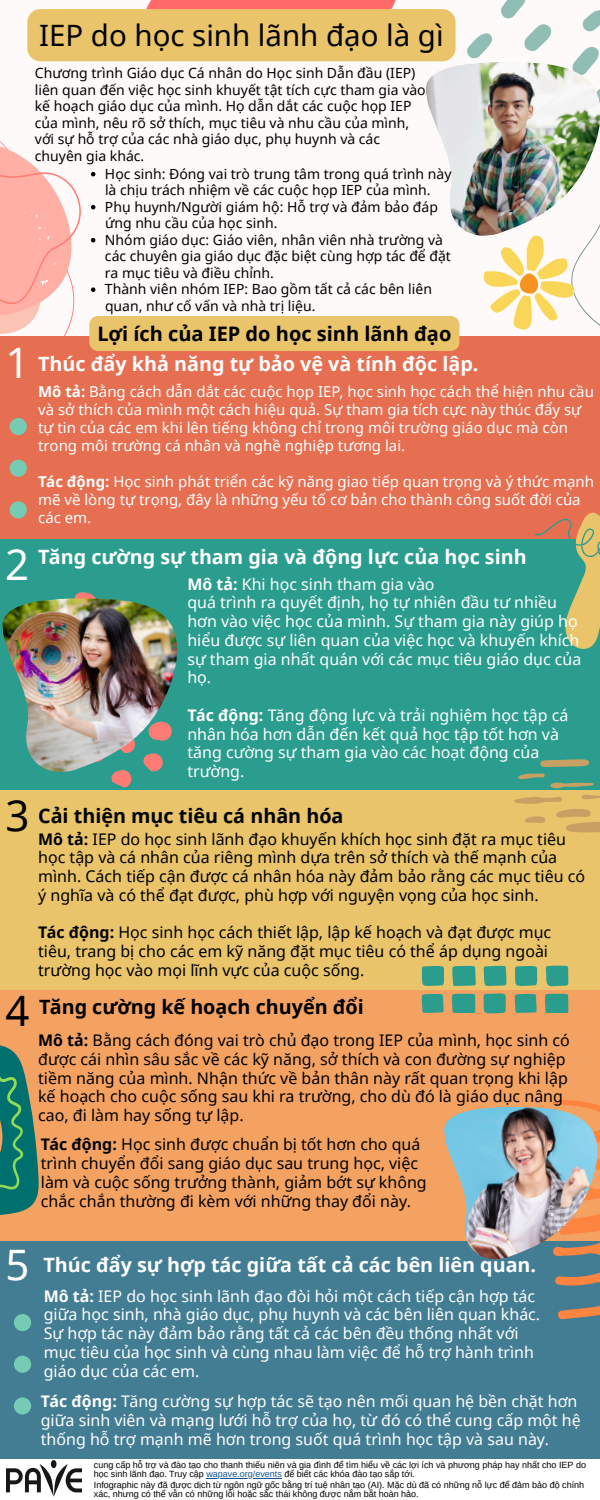
<style>
.page{position:relative;width:600px;height:1500px;background:#fff}
.page>*{position:absolute;margin:0;border:0;box-sizing:border-box;transform-origin:0 0}
.t1{font:42px "Noto Sans";color:#fff}
.t2{font:42px "Noto Sans";color:#000}
.t3{font:29.4px "Noto Sans";color:#000}
.t4{font:700 20px "Noto Sans";color:#000}
.t5{font:700 19.7px "Noto Sans";color:#fff}
.t6{font:700 19.7px "Noto Sans";color:#000}
.t7{font:16px/18.7px "Noto Sans";color:#000}
.t8{font:16px/18.7px "Noto Sans";color:#fff}
.t9{font:15px/18px "Noto Sans";color:#fff}
.t10{font:14px/16.5px "Noto Sans";color:#000}
.t11{font:9px/9px "Arimo";color:#000}
.s1{font-weight:700}
.s2{color:#145396}
</style>
<div class="page">
<div style="left:0;top:1239px;width:600px;height:220px;background:#437d94"></div>
<img style="left:0;top:0;width:599px;height:337px">
<svg style="left:0;top:142px;width:81px;height:177px"></svg>
<div style="left:0;top:337px;width:600px;height:219px;background:#e76f51"></div>
<div style="left:0;top:539px;width:600px;height:269px;background:#2a9d8f"></div>
<div style="left:0;top:790px;width:600px;height:211px;background:#e9c46a"></div>
<div style="left:0;top:990px;width:600px;height:251px;background:#f4a261"></div>
<img style="left:426px;top:61px;width:174px;height:179px">
<svg style="left:481px;top:234px;width:95px;height:98px"></svg>
<img style="left:7px;top:1461px;width:74px;height:36px">
<svg style="left:75px;top:592px;width:20px;height:5px"></svg>
<div style="left:10px;top:460px;width:17px;height:17px;background:#75cbb3;border-radius:50%"></div>
<div style="left:10px;top:501px;width:17px;height:17px;background:#75cbb3;border-radius:50%"></div>
<div style="left:10px;top:418px;width:17px;height:17px;background:#75cbb3;border-radius:50%"></div>
<svg style="left:452px;top:966px;width:24px;height:20px"></svg>
<svg style="left:515px;top:994px;width:22px;height:19px"></svg>
<svg style="left:484px;top:966px;width:23px;height:20px"></svg>
<svg style="left:515px;top:966px;width:23px;height:20px"></svg>
<svg style="left:422px;top:994px;width:22px;height:19px"></svg>
<svg style="left:422px;top:966px;width:22px;height:20px"></svg>
<svg style="left:483px;top:993px;width:23px;height:21px"></svg>
<svg style="left:545px;top:965px;width:24px;height:21px"></svg>
<svg style="left:452px;top:994px;width:24px;height:19px"></svg>
<svg style="left:545px;top:994px;width:24px;height:19px"></svg>
<svg style="left:111px;top:776px;width:21px;height:12px"></svg>
<img style="left:2px;top:597px;width:176px;height:179px">
<div style="left:14px;top:1356px;width:17px;height:17px;background:#75cbb3;border-radius:50%"></div>
<div style="left:14px;top:1397px;width:17px;height:18px;background:#75cbb3;border-radius:50%"></div>
<div style="left:14px;top:1314px;width:17px;height:17px;background:#75cbb3;border-radius:50%"></div>
<svg style="left:0;top:1045px;width:39px;height:170px"></svg>
<svg style="left:534px;top:512px;width:66px;height:137px"></svg>
<svg style="left:540px;top:759px;width:49px;height:8px"></svg>
<svg style="left:518px;top:774px;width:76px;height:14px"></svg>
<svg style="left:514px;top:794px;width:86px;height:38px"></svg>
<svg style="left:553px;top:1100px;width:47px;height:219px"></svg>
<img style="left:444px;top:1106px;width:156px;height:157px">
<div style="left:27px;top:9px;width:429px;height:52px;background:#e9c46a;border-radius:13px"></div>
<hr style="left:206px;top:1478px;width:76px;height:1px;background:#145396">
<div style="left:89px;top:316px;width:370px;height:35px;background:#e9c46a"></div>
<svg style="left:91px;top:172px;width:4px;height:4px"></svg>
<svg style="left:91px;top:205px;width:4px;height:4px"></svg>
<svg style="left:91px;top:238px;width:4px;height:4px"></svg>
<svg style="left:91px;top:287px;width:4px;height:5px"></svg>
<h1 class="t3" style="left:39px;top:15px;width:406px">IEP do học sinh lãnh đạo là gì</h1>
<p class="t10" style="left:35px;top:64px;width:392px">Chương trình Giáo dục Cá nhân do Học sinh Dẫn đầu (IEP) liên quan đến việc học sinh khuyết tật tích cực tham gia vào kế hoạch giáo dục của mình. Họ dẫn dắt các cuộc họp IEP của mình, nêu rõ sở thích, mục tiêu và nhu cầu của mình, với sự hỗ trợ của các nhà giáo dục, phụ huynh và các chuyên gia khác.</p>
<p class="t10" style="left:105px;top:165px;width:348px">Học sinh: Đóng vai trò trung tâm trong quá trình này là chịu trách nhiệm về các cuộc họp IEP của mình.</p>
<p class="t10" style="left:105px;top:198px;width:335px">Phụ huynh/Người giám hộ: Hỗ trợ và đảm bảo đáp ứng nhu cầu của học sinh.</p>
<p class="t10" style="left:105px;top:231px;width:348px">Nhóm giáo dục: Giáo viên, nhân viên nhà trường và các chuyên gia giáo dục đặc biệt cùng hợp tác để đặt ra mục tiêu và điều chỉnh.</p>
<p class="t10" style="left:105px;top:281px;width:329px">Thành viên nhóm IEP: Bao gồm tất cả các bên liên quan, như cố vấn và nhà trị liệu.</p>
<h2 class="t1" style="left:6px;top:333px;width:25px">1</h2>
<h2 class="t4" style="left:97px;top:320px;width:356px">Lợi ích của IEP do học sinh lãnh đạo</h2>
<h2 class="t5" style="left:38px;top:350px;width:442px">Thúc đẩy khả năng tự bảo vệ và tính độc lập.</h2>
<p class="t9" style="left:38px;top:382px;width:557px"><span class="s1">Mô tả:</span> Bằng cách dẫn dắt các cuộc họp IEP, học sinh học cách thể hiện nhu cầu và sở thích của mình một cách hiệu quả. Sự tham gia tích cực này thúc đẩy sự tự tin của các em khi lên tiếng không chỉ trong môi trường giáo dục mà còn trong môi trường cá nhân và nghề nghiệp tương lai.</p>
<p class="t9" style="left:38px;top:472px;width:557px"><span class="s1">Tác động:</span> Học sinh phát triển các kỹ năng giao tiếp quan trọng và ý thức mạnh mẽ về lòng tự trọng, đây là những yếu tố cơ bản cho thành công suốt đời của các em.</p>
<p class="t1" style="left:5px;top:535px;width:25px">2</p>
<h2 class="t5" style="left:38px;top:543px;width:490px">Tăng cường sự tham gia và động lực của học sinh</h2>
<p class="t8" style="left:187px;top:574px;width:249px"><span class="s1">Mô tả:</span> Khi học sinh tham gia vào</p>
<p class="t8" style="left:187px;top:593px;width:396px">quá trình ra quyết định, họ tự nhiên đầu tư nhiều hơn vào việc học của mình. Sự tham gia này giúp họ hiểu được sự liên quan của việc học và khuyến khích sự tham gia nhất quán với các mục tiêu giáo dục của họ.</p>
<p class="t8" style="left:187px;top:705px;width:383px"><span class="s1">Tác động:</span> Tăng động lực và trải nghiệm học tập cá nhân hóa hơn dẫn đến kết quả học tập tốt hơn và tăng cường sự tham gia vào các hoạt động của trường.</p>
<h2 class="t2" style="left:6px;top:786px;width:25px">3</h2>
<h2 class="t6" style="left:38px;top:802px;width:307px">Cải thiện mục tiêu cá nhân hóa</h2>
<p class="t7" style="left:38px;top:829px;width:548px"><span class="s1">Mô tả:</span> IEP do học sinh lãnh đạo khuyến khích học sinh đặt ra mục tiêu học tập và cá nhân của riêng mình dựa trên sở thích và thế mạnh của mình. Cách tiếp cận được cá nhân hóa này đảm bảo rằng các mục tiêu có ý nghĩa và có thể đạt được, phù hợp với nguyện vọng của học sinh.</p>
<p class="t7" style="left:38px;top:923px;width:515px"><span class="s1">Tác động:</span> Học sinh học cách thiết lập, lập kế hoạch và đạt được mục tiêu, trang bị cho các em kỹ năng đặt mục tiêu có thể áp dụng ngoài trường học vào mọi lĩnh vực của cuộc sống.</p>
<p class="t2" style="left:6px;top:982px;width:25px">4</p>
<h2 class="t6" style="left:39px;top:993px;width:326px">Tăng cường kế hoạch chuyển đổi</h2>
<p class="t7" style="left:38px;top:1031px;width:533px"><span class="s1">Mô tả:</span> Bằng cách đóng vai trò chủ đạo trong IEP của mình, học sinh có được cái nhìn sâu sắc về các kỹ năng, sở thích và con đường sự nghiệp tiềm năng của mình. Nhận thức về bản thân này rất quan trọng khi lập kế hoạch cho cuộc sống sau khi ra trường, cho dù đó là giáo dục nâng cao, đi làm hay sống tự lập.</p>
<p class="t7" style="left:41px;top:1135px;width:387px"><span class="s1">Tác động:</span> Học sinh được chuẩn bị tốt hơn cho quá trình chuyển đổi sang giáo dục sau trung học, việc làm và cuộc sống trưởng thành, giảm bớt sự không chắc chắn thường đi kèm với những thay đổi này.</p>
<h2 class="t1" style="left:6px;top:1235px;width:25px">5</h2>
<h2 class="t5" style="left:43px;top:1251px;width:494px">Thúc đẩy sự hợp tác giữa tất cả các bên liên quan.</h2>
<p class="t8" style="left:44px;top:1286px;width:498px"><span class="s1">Mô tả:</span> IEP do học sinh lãnh đạo đòi hỏi một cách tiếp cận hợp tác giữa học sinh, nhà giáo dục, phụ huynh và các bên liên quan khác.<br>Sự hợp tác này đảm bảo rằng tất cả các bên đều thống nhất với mục tiêu của học sinh và cùng nhau làm việc để hỗ trợ hành trình giáo dục của các em.</p>
<p class="t8" style="left:41px;top:1392px;width:541px"><span class="s1">Tác động:</span> Tăng cường sự hợp tác sẽ tạo nên mối quan hệ bền chặt hơn giữa sinh viên và mạng lưới hỗ trợ của họ, từ đó có thể cung cấp một hệ thống hỗ trợ mạnh mẽ hơn trong suốt quá trình học tập và sau này.</p>
<p class="t11" style="left:94px;top:1461px;width:494px">cung cấp hỗ trợ và đào tạo cho thanh thiếu niên và gia đình để tìm hiểu về các lợi ích và phương pháp hay nhất cho IEP do học sinh lãnh đạo. Truy cập <span class="s2">wapave.org/events</span> để biết các khóa đào tạo sắp tới.</p>
<p class="t11" style="left:94px;top:1480px;width:492px">Infographic này đã được dịch từ ngôn ngữ gốc bằng trí tuệ nhân tạo (AI). Mặc dù đã có những nỗ lực để đảm bảo độ chính xác, nhưng có thể vẫn có những lỗi hoặc sắc thái không được nắm bắt hoàn hảo.</p>
</div>
